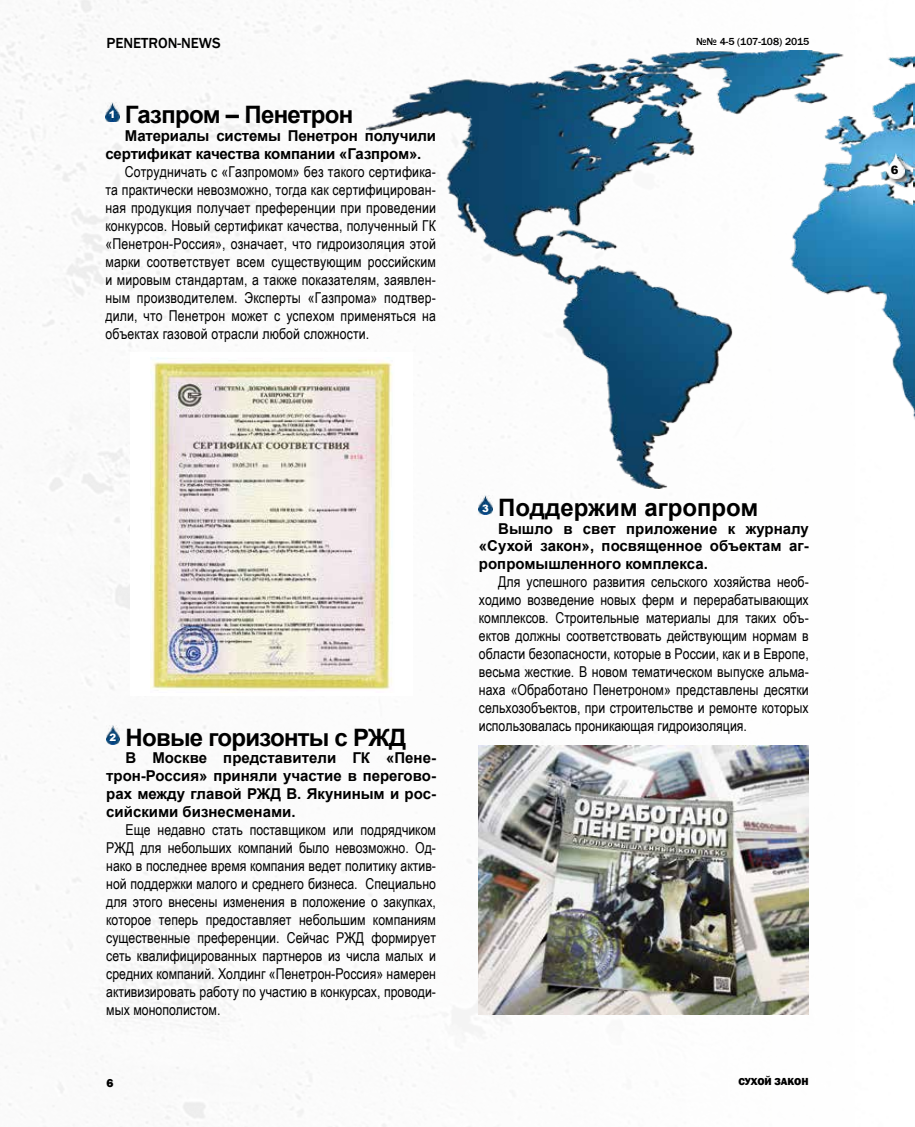
<style>
.page{position:relative;width:915px;height:1127px;background:#fff}
.page>*{position:absolute;margin:0;border:0;box-sizing:border-box;transform-origin:0 0}
.t1{font:700 24px "Arial";letter-spacing:-.03em;color:#000}
.t2{font:700 24px "Arial";color:#000}
.t3{font:15px/18px "Arial Narrow";color:#000;text-align:justify}
.t4{font:700 15px/17.7px "Arial";letter-spacing:-.01em;color:#000;text-align:justify}
.t5{font:500 15px "Franklin Gothic";color:#000}
.t6{font:800 12px "Franklin Gothic";color:#000}
.t7{font:900 11.55px "Arial";color:#000}
.t8{font:500 10.5px "Franklin Gothic";letter-spacing:-.01em;color:#000}
.t9{font:800 10.5px "Franklin Gothic";color:#000}
.t10{font:900 10.05px "Arial";color:#fff}
</style>
<div class="page">
<img style="left:0;top:0;width:809px;height:1127px">
<img style="left:366px;top:50px;width:547px;height:438px">
<img style="left:913px;top:56px;width:1px;height:361px">
<div style="left:885px;top:154px;width:26px;height:32px;background:#000;opacity:.75"></div>
<img style="left:887px;top:154px;width:17px;height:24px">
<img style="left:106px;top:725px;width:14px;height:20px">
<img style="left:105px;top:103px;width:14px;height:18px">
<img style="left:479px;top:495px;width:13px;height:20px">
<div style="left:130px;top:352px;width:282px;height:343px;background:#fff"></div>
<img style="left:150px;top:357px;width:242px;height:333px">
<img style="left:478px;top:745px;width:330px;height:269px">
<p class="t5" style="left:106px;top:34px;width:116px">PENETRON-NEWS</p>
<p class="t8" style="left:695px;top:35px;width:115px">№№ 4-5 (107-108) 2015</p>
<h1 class="t1" style="left:125px;top:99px;width:230px">Газпром – Пенетрон</h1>
<p class="t4" style="left:105px;top:127px;width:332px;text-indent:19px">Материалы системы Пенетрон получили сертификат качества компании «Газпром».</p>
<p class="t3" style="left:105px;top:162px;width:332px;text-indent:19px">Сотрудничать с «Газпромом» без такого сертифика&shy;та практически невозможно, тогда как сертифицирован&shy;ная продукция получает преференции при проведении конкурсов. Новый сертификат качества, полученный ГК «Пенетрон-Россия», означает, что гидроизоляция этой марки соответствует всем существующим российским и мировым стандартам, а также показателям, заявлен&shy;ным производителем. Эксперты «Газпрома» подтвер&shy;дили, что Пенетрон может с успехом применяться на объектах газовой отрасли любой сложности.</p>
<p class="t10" style="left:109px;top:107px;width:8px">1</p>
<h1 class="t1" style="left:125px;top:721px;width:282px">Новые горизонты с РЖД</h1>
<p class="t4" style="left:106px;top:750px;width:331px;text-indent:19px">В Москве представители ГК «Пене&shy;трон-Россия» приняли участие в перегово&shy;рах между главой РЖД В. Якуниным и рос&shy;сийскими бизнесменами.</p>
<p class="t3" style="left:106px;top:820px;width:331px;text-indent:19px">Еще недавно стать поставщиком или подрядчиком РЖД для небольших компаний было невозможно. Од&shy;нако в последнее время компания ведет политику актив&shy;ной поддержки малого и среднего бизнеса. Специально для этого внесены изменения в положение о закупках, которое теперь предоставляет небольшим компаниям существенные преференции. Сейчас РЖД формирует сеть квалифицированных партнеров из числа малых и средних компаний. Холдинг «Пенетрон-Россия» намерен активизировать работу по участию в конкурсах, проводи&shy;мых монополистом.</p>
<p class="t10" style="left:109px;top:730px;width:8px">2</p>
<h1 class="t2" style="left:498px;top:492px;width:261px">Поддержим агропром</h1>
<p class="t4" style="left:479px;top:520px;width:331px;text-indent:19px">Вышло в свет приложение к журналу «Сухой закон», посвященное объектам аг&shy;ропромышленного комплекса.</p>
<p class="t3" style="left:479px;top:572px;width:331px;text-indent:19px">Для успешного развития сельского хозяйства необ&shy;ходимо возведение новых ферм и перерабатывающих комплексов. Строительные материалы для таких объ&shy;ектов должны соответствовать действующим нормам в области безопасности, которые в России, как и в Европе, весьма жесткие. В новом тематическом выпуске альма&shy;наха «Обработано Пенетроном» представлены десятки сельхозобъектов, при строительстве и ремонте которых использовалась проникающая гидроизоляция.</p>
<p class="t10" style="left:482px;top:501px;width:8px">3</p>
<p class="t6" style="left:106px;top:1075px;width:9px">6</p>
<p class="t9" style="left:738px;top:1075px;width:72px">СУХОЙ ЗАКОН</p>
<p class="t7" style="left:890px;top:162px;width:9px">6</p>
</div>
